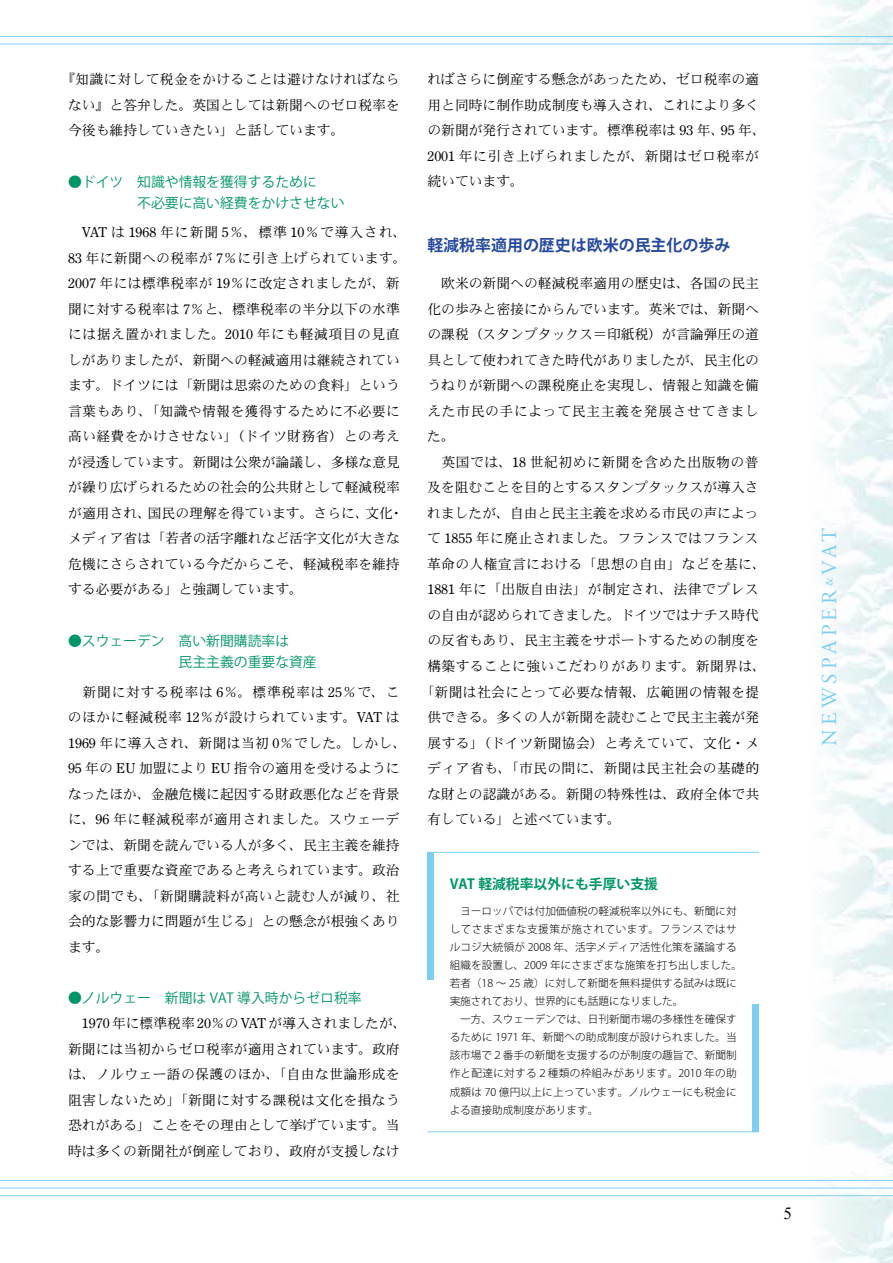
<style>
.page{position:relative;width:893px;height:1263px;background:#fff}
.page>*{position:absolute;margin:0;border:0;box-sizing:border-box;transform-origin:0 0}
.t1{font:21.3px "Adobe Garamond Pro";letter-spacing:.195em;color:#7ecef4}
.t2{font:16.95px "Times New Roman";color:#000}
.t3{font:700 15.9px "Koz Go Pro";color:#26499d}
.t4{font:13.8px/25.5px "DFHS Mincho W3 WIN RKSJ H";color:#000}
.t5{font:13.8px "DFHS Mincho W3 WIN RKSJ H";letter-spacing:.025em;color:#000}
.t6{font:13.8px/21.3px "Koz Go Pro";color:#01956a}
.t7{font:13.8px "DFHS Mincho W3 WIN RKSJ H";letter-spacing:.04em;color:#000}
.t8{font:700 13.8px "Koz Go Pro";color:#01956a}
.t9{font:300 10.65px/18px "Koz Go Std";letter-spacing:.005em;color:#000}
.s1{font-family:"Century Oldstyle BT"}
</style>
<div class="page">
<hr style="left:0;top:44px;width:893px;height:1px;background:#7ecef4">
<hr style="left:0;top:36px;width:893px;height:1px;background:#7ecef4">
<hr style="left:0;top:1195px;width:893px;height:1px;background:#7ecef4">
<hr style="left:0;top:1180px;width:893px;height:1px;background:#7ecef4">
<hr style="left:0;top:1188px;width:893px;height:1px;background:#7ecef4">
<hr style="left:427px;top:852px;width:332px;height:1px;background:#7ecef4">
<div style="left:427px;top:852px;width:7px;height:128px;background:#7ecef4"></div>
<hr style="left:427px;top:1131px;width:332px;height:1px;background:#7ecef4">
<div style="left:753px;top:1004px;width:6px;height:128px;background:#7ecef4"></div>
<p class="t4" style="left:68px;top:66px;width:333px;text-align:justify;text-indent:-7px">『知識に対して税金をかけることは避けなければならない』と答弁した。英国としては新聞へのゼロ税率を今後も維持していきたい」と話しています。</p>
<p class="t6" style="left:68px;top:171px;width:278px">●ドイツ　知識や情報を獲得するために<br>　　　　　不必要に高い経費をかけさせない</p>
<p class="t4" style="left:68px;top:220px;width:340px;text-indent:14px"><span class="s1">VAT</span> は <span class="s1">1968</span> 年に新聞 <span class="s1">5</span>％、標準 <span class="s1">10</span>％で導入され、<br><span class="s1">83</span> 年に新聞への税率が <span class="s1">7</span>％に引き上げられています。<br><span class="s1">2007</span> 年には標準税率が <span class="s1">19</span>％に改定されましたが、新聞に対する税率は <span class="s1">7</span>％と、標準税率の半分以下の水準には据え置かれました。<span class="s1">2010</span> 年にも軽減項目の見直しがありましたが、新聞への軽減適用は継続されています。ドイツには「新聞は思索のための食料」という言葉もあり、「知識や情報を獲得するために不必要に高い経費をかけさせない」（ドイツ財務省）との考えが浸透しています。新聞は公衆が論議し、多様な意見が繰り広げられるための社会的公共財として軽減税率が適用され、国民の理解を得ています。さらに、文化・メディア省は「若者の活字離れなど活字文化が大きな危機にさらされている今だからこそ、軽減税率を維持する必要がある」と強調しています。</p>
<p class="t6" style="left:68px;top:630px;width:250px">●スウェーデン　高い新聞購読率は<br>　　　　　　　　民主主義の重要な資産</p>
<p class="t4" style="left:68px;top:679px;width:340px;text-indent:15px">新聞に対する税率は <span class="s1">6</span>％。標準税率は <span class="s1">25</span>％で、このほかに軽減税率 <span class="s1">12</span>％が設けられています。<span class="s1">VAT</span> は<br><span class="s1">1969</span> 年に導入され、新聞は当初 <span class="s1">0</span>％でした。しかし、<br><span class="s1">95</span> 年の <span class="s1">EU</span> 加盟により <span class="s1">EU</span> 指令の適用を受けるようになったほか、金融危機に起因する財政悪化などを背景に、<span class="s1">96</span> 年に軽減税率が適用されました。スウェーデンでは、新聞を読んでいる人が多く、民主主義を維持する上で重要な資産であると考えられています。政治家の間でも、「新聞購読料が高いと読む人が減り、社会的な影響力に問題が生じる」との懸念が根強くあります。</p>
<p class="t6" style="left:68px;top:987px;width:295px">●ノルウェー　新聞は VAT 導入時からゼロ税率</p>
<p class="t4" style="left:68px;top:1010px;width:340px;text-indent:14px"><span class="s1">1970</span>年に標準税率<span class="s1">20</span>％の <span class="s1">VAT</span>が導入されましたが、新聞には当初からゼロ税率が適用されています。政府は、ノルウェー語の保護のほか、「自由な世論形成を阻害しないため」「新聞に対する課税は文化を損なう恐れがある」ことをその理由として挙げています。当時は多くの新聞社が倒産しており、政府が支援しなけ</p>
<p class="t4" style="left:427px;top:66px;width:340px">ればさらに倒産する懸念があったため、ゼロ税率の適用と同時に制作助成制度も導入され、これにより多くの新聞が発行されています。標準税率は <span class="s1">93</span> 年、<span class="s1">95</span> 年、<br><span class="s1">2001</span> 年に引き上げられましたが、新聞はゼロ税率が続いています。</p>
<p class="t3" style="left:427px;top:235px;width:304px">軽減税率適用の歴史は欧米の民主化の歩み</p>
<p class="t4" style="left:427px;top:271px;width:333px;text-align:justify;text-indent:14px">欧米の新聞への軽減税率適用の歴史は、各国の民主化の歩みと密接にからんでいます。英米では、新聞への課税（スタンプタックス＝印紙税）が言論弾圧の道具として使われてきた時代がありましたが、民主化のうねりが新聞への課税廃止を実現し、情報と知識を備えた市民の手によって民主主義を発展させてきました。</p>
<p class="t7" style="left:442px;top:455px;width:319px">英国では、<span class="s1">18</span> 世紀初めに新聞を含めた出版物の普</p>
<p class="t4" style="left:427px;top:475px;width:333px">及を阻むことを目的とするスタンプタックスが導入さ</p>
<p class="t4" style="left:427px;top:500px;width:333px">れましたが、自由と民主主義を求める市民の声によっ</p>
<p class="t5" style="left:427px;top:531px;width:333px">て <span class="s1">1855</span> 年に廃止されました。フランスではフランス</p>
<p class="t5" style="left:427px;top:557px;width:340px">革命の人権宣言における「思想の自由」などを基に、</p>
<p class="t7" style="left:427px;top:583px;width:333px"><span class="s1">1881</span> 年に「出版自由法」が制定され、法律でプレス</p>
<p class="t4" style="left:427px;top:602px;width:333px">の自由が認められてきました。ドイツではナチス時代</p>
<p class="t4" style="left:427px;top:628px;width:333px">の反省もあり、民主主義をサポートするための制度を</p>
<p class="t5" style="left:427px;top:659px;width:340px">構築することに強いこだわりがあります。新聞界は、</p>
<p class="t5" style="left:420px;top:685px;width:340px">「新聞は社会にとって必要な情報、広範囲の情報を提</p>
<p class="t4" style="left:427px;top:704px;width:333px">供できる。多くの人が新聞を読むことで民主主義が発</p>
<p class="t5" style="left:427px;top:736px;width:333px">展する」（ドイツ新聞協会）と考えていて、文化・メ</p>
<p class="t5" style="left:427px;top:761px;width:333px">ディア省も、「市民の間に、新聞は民主社会の基礎的</p>
<p class="t4" style="left:427px;top:781px;width:333px">な財との認識がある。新聞の特殊性は、政府全体で共</p>
<p class="t4" style="left:427px;top:806px;width:195px">有している」と述べています。</p>
<p class="t8" style="left:450px;top:875px;width:210px">VAT 軽減税率以外にも手厚い支援</p>
<p class="t9" style="left:450px;top:902px;width:294px">　ヨーロッパでは付加価値税の軽減税率以外にも、新聞に対してさまざまな支援策が施されています。フランスではサルコジ大統領が 2008 年、活字メディア活性化策を議論する組織を設置し、2009 年にさまざまな施策を打ち出しました。若者（18 ～ 25 歳）に対して新聞を無料提供する試みは既に実施されており、世界的にも話題になりました。<br>　一方、スウェーデンでは、日刊新聞市場の多様性を確保するために 1971 年、新聞への助成制度が設けられました。当該市場で２番手の新聞を支援するのが制度の趣旨で、新聞制作と配達に対する２種類の枠組みがあります。2010 年の助成額は 70 億円以上に上っています。ノルウェーにも税金による直接助成制度があります。</p>
<p class="t2" style="left:784px;top:1202px;width:10px">5</p>
<h1 class="t1" style="left:816px;top:745px;width:219px;rotate:-90deg">NEWSPAPER<sup>&amp;</sup>VAT</h1>
</div>
